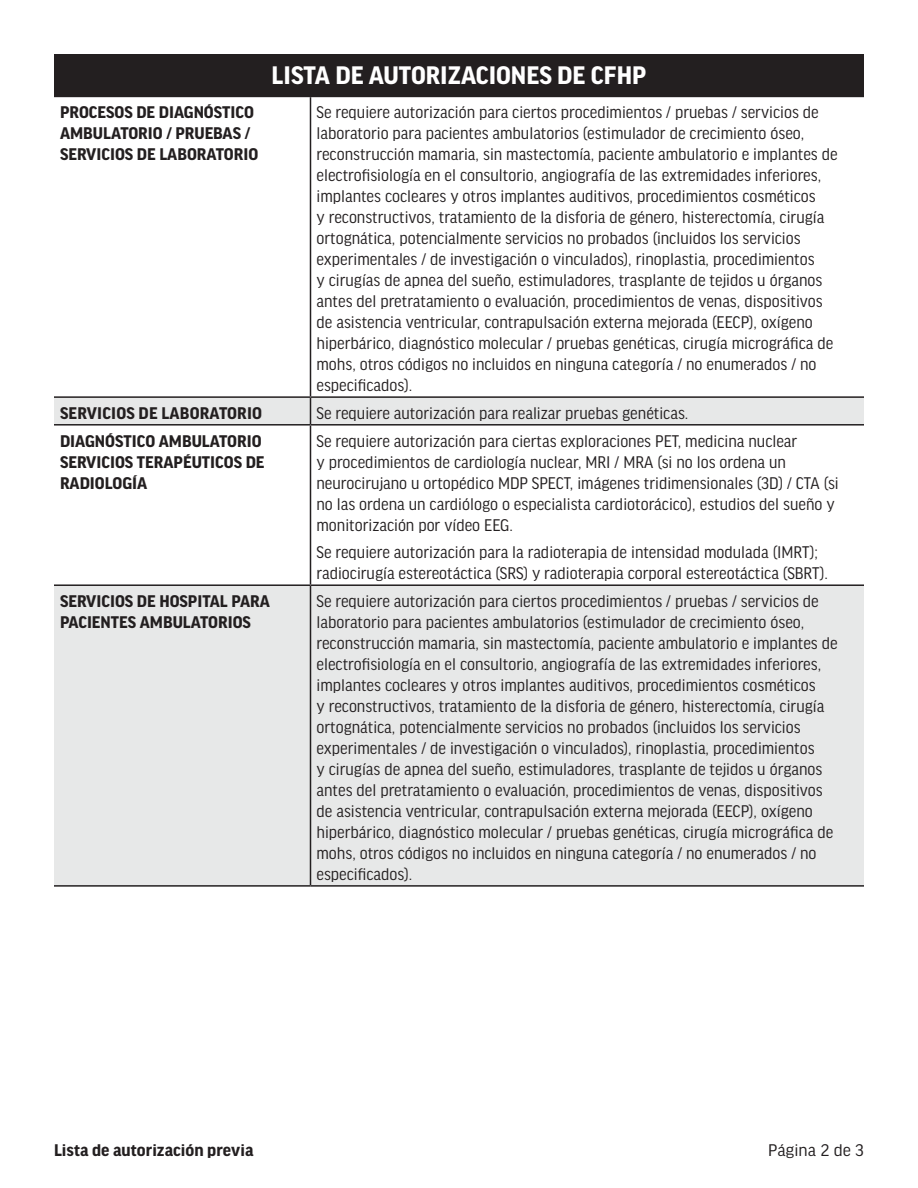
<style>
.page{position:relative;width:918px;height:1188px;background:#fff}
.page>*{position:absolute;margin:0;border:0;box-sizing:border-box;transform-origin:0 0}
.t1{font:700 27px "Good Headline Pro";color:#fff}
.t2{font:18px/21px "Good Headline Pro Narr";color:#231f20}
.t3{font:700 18px/21px "Good Headline Pro";color:#231f20}
.t4{font:18px "Good Headline Pro";color:#231f20}
</style>
<div class="page">
<div style="left:54px;top:54px;width:810px;height:42px;background:#231f20"></div>
<svg style="left:54px;top:398px;width:810px;height:487px;fill:#e7e8e8"></svg>
<hr style="left:54px;top:396px;width:256px;height:2px;background:#231f20">
<hr style="left:310px;top:396px;width:554px;height:2px;background:#231f20">
<hr style="left:54px;top:96px;width:256px;height:1px;background:#231f20">
<hr style="left:310px;top:96px;width:554px;height:1px;background:#231f20">
<hr style="left:54px;top:424px;width:256px;height:2px;background:#231f20">
<hr style="left:310px;top:424px;width:554px;height:2px;background:#231f20">
<hr style="left:54px;top:584px;width:256px;height:2px;background:#231f20">
<hr style="left:310px;top:584px;width:554px;height:2px;background:#231f20">
<hr style="left:54px;top:885px;width:256px;height:2px;background:#231f20">
<hr style="left:310px;top:885px;width:554px;height:2px;background:#231f20">
<hr style="left:310px;top:97px;width:1px;height:299px;background:#231f20">
<svg style="left:310px;top:398px;width:1px;height:26px"></svg>
<hr style="left:310px;top:426px;width:1px;height:158px;background:#231f20">
<hr style="left:310px;top:586px;width:1px;height:299px;background:#231f20">
<h1 class="t1" style="left:272px;top:62px;width:376px">LISTA DE AUTORIZACIONES DE CFHP</h1>
<p class="t3" style="left:60px;top:102px;width:200px">PROCESOS DE DIAGNÓSTICO<br>AMBULATORIO / PRUEBAS /<br>SERVICIOS DE LABORATORIO</p>
<p class="t2" style="left:316px;top:102px;width:523px">Se requiere autorización para ciertos procedimientos / pruebas / servicios de laboratorio para pacientes ambulatorios (estimulador de crecimiento óseo, reconstrucción mamaria, sin mastectomía, paciente ambulatorio e implantes de electrofisiología en el consultorio, angiografía de las extremidades inferiores, implantes cocleares y otros implantes auditivos, procedimientos cosméticos<br>y reconstructivos, tratamiento de la disforia de género, histerectomía, cirugía ortognática, potencialmente servicios no probados (incluidos los servicios experimentales / de investigación o vinculados), rinoplastia, procedimientos<br>y cirugías de apnea del sueño, estimuladores, trasplante de tejidos u órganos antes del pretratamiento o evaluación, procedimientos de venas, dispositivos de asistencia ventricular, contrapulsación externa mejorada (EECP), oxígeno hiperbárico, diagnóstico molecular / pruebas genéticas, cirugía micrográfica de mohs, otros códigos no incluidos en ninguna categoría / no enumerados / no especificados).</p>
<p class="t3" style="left:60px;top:403px;width:204px">SERVICIOS DE LABORATORIO</p>
<p class="t2" style="left:316px;top:403px;width:373px">Se requiere autorización para realizar pruebas genéticas.</p>
<p class="t3" style="left:60px;top:431px;width:206px">DIAGNÓSTICO AMBULATORIO<br>SERVICIOS TERAPÉUTICOS DE<br>RADIOLOGÍA</p>
<p class="t2" style="left:316px;top:430px;width:524px">Se requiere autorización para ciertas exploraciones PET, medicina nuclear<br>y procedimientos de cardiología nuclear, MRI / MRA (si no los ordena un neurocirujano u ortopédico MDP SPECT, imágenes tridimensionales (3D) / CTA (si no las ordena un cardiólogo o especialista cardiotorácico), estudios del sueño y monitorización por vídeo EEG.</p>
<p class="t2" style="left:316px;top:542px;width:513px">Se requiere autorización para la radioterapia de intensidad modulada (IMRT); radiocirugía estereotáctica (SRS) y radioterapia corporal estereotáctica (SBRT).</p>
<p class="t3" style="left:60px;top:591px;width:211px">SERVICIOS DE HOSPITAL PARA<br>PACIENTES AMBULATORIOS</p>
<p class="t2" style="left:316px;top:591px;width:523px">Se requiere autorización para ciertos procedimientos / pruebas / servicios de laboratorio para pacientes ambulatorios (estimulador de crecimiento óseo, reconstrucción mamaria, sin mastectomía, paciente ambulatorio e implantes de electrofisiología en el consultorio, angiografía de las extremidades inferiores, implantes cocleares y otros implantes auditivos, procedimientos cosméticos<br>y reconstructivos, tratamiento de la disforia de género, histerectomía, cirugía ortognática, potencialmente servicios no probados (incluidos los servicios experimentales / de investigación o vinculados), rinoplastia, procedimientos<br>y cirugías de apnea del sueño, estimuladores, trasplante de tejidos u órganos antes del pretratamiento o evaluación, procedimientos de venas, dispositivos de asistencia ventricular, contrapulsación externa mejorada (EECP), oxígeno hiperbárico, diagnóstico molecular / pruebas genéticas, cirugía micrográfica de mohs, otros códigos no incluidos en ninguna categoría / no enumerados / no especificados).</p>
<p class="t4" style="left:768px;top:1142px;width:97px">Página 2 de 3</p>
</div>
